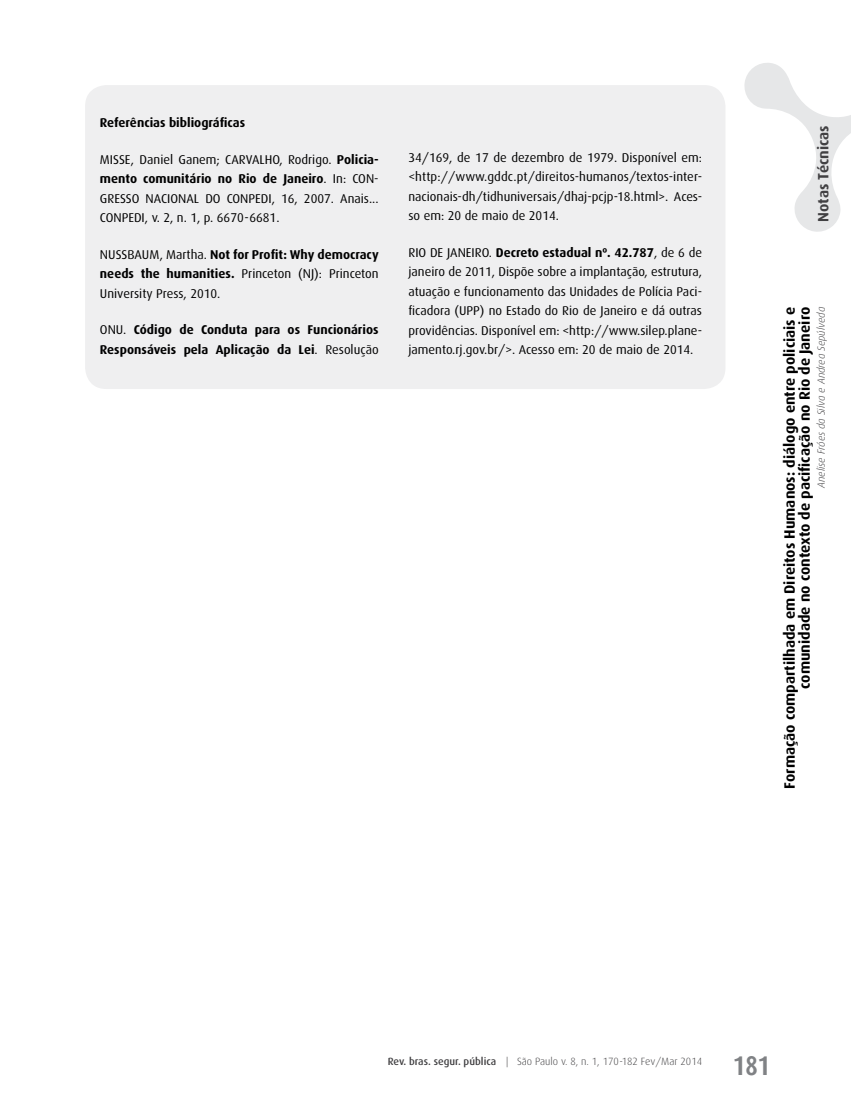
<style>
.page{position:relative;width:851px;height:1106px;background:#fff}
.page>*{position:absolute;margin:0;border:0;box-sizing:border-box;transform-origin:0 0}
.t1{font:700 27px "Dax Condensed";color:#808285}
.t2{font:700 15px/15px "Dax";color:#000;text-align:right}
.t3{font:700 15px "Dax";color:#414042}
.t4{font:12.75px/19.5px "Dax";color:#000;text-align:justify}
.t5{font:700 12.75px/19.5px "Dax";color:#000}
.t6{font:300 10.5px "Dax";color:#414042}
.t7{font:italic 300 10.5px "Dax";color:#414042}
.s1{font-weight:700}
.s2{font-weight:400}
.s3{font-weight:500}
</style>
<div class="page">
<svg style="left:744px;top:63px;width:106px;height:169px"></svg>
<div style="left:85px;top:85px;width:640px;height:304px;background:#efeff0;border-radius:21px"></div>
<p class="t5" style="left:100px;top:113px;width:147px">Referências bibliográficas</p>
<p class="t4" style="left:100px;top:149px;width:280px">MISSE, Daniel Ganem; CARVALHO, Rodrigo. <span class="s1">Policia&shy;mento comunitário no Rio de Janeiro</span>. In: CON-GRESSO NACIONAL DO CONPEDI, 16, 2007. Anais...<br>CONPEDI, v. 2, n. 1, p. 6670-6681.</p>
<p class="t4" style="left:100px;top:244px;width:280px">NUSSBAUM, Martha. <span class="s1">Not for Profit: Why democracy needs the humanities.</span> Princeton (NJ): Princeton University Press, 2010.</p>
<p class="t5" style="left:100px;top:320px;width:280px"><span class="s2">ONU.</span> Código de Conduta para os Funcionários<br>Responsáveis pela Aplicação da Lei<span class="s2">. Resolução</span></p>
<p class="t4" style="left:408px;top:148px;width:295px">34/169, de 17 de dezembro de 1979. Disponível em: &lt;http://www.gddc.pt/direitos-humanos/textos-inter&shy;nacionais-dh/tidhuniversais/dhaj-pcjp-18.html&gt;. Aces&shy;so em: 20 de maio de 2014.</p>
<p class="t4" style="left:408px;top:243px;width:295px">RIO DE JANEIRO. <span class="s1">Decreto estadual nº. 42.787</span>, de 6 de janeiro de 2011, Dispõe sobre a implantação, estrutura, atuação e funcionamento das Unidades de Polícia Paci&shy;ficadora (UPP) no Estado do Rio de Janeiro e dá outras providências. Disponível em: &lt;http://www.silep.plane&shy;jamento.rj.gov.br/&gt;. Acesso em: 20 de maio de 2014.</p>
<p class="t3" style="left:814px;top:222px;width:98px;rotate:-90deg">Notas Técnicas</p>
<p class="t2" style="left:782px;top:788px;width:483px;rotate:-90deg">Formação compartilhada em Direitos Humanos: diálogo entre policiais e comunidade no contexto de pacificação no Rio de Janeiro</p>
<p class="t7" style="left:815px;top:488px;width:182px;rotate:-90deg">Anelise Fróes da Silva e Andrea Sepúlveda</p>
<p class="t6" style="left:388px;top:1055px;width:316px"><span class="s3">Rev. bras. segur. pública</span> | São Paulo v. 8, n. 1, 170-182 Fev/Mar 2014</p>
<h1 class="t1" style="left:733px;top:1050px;width:39px">181</h1>
</div>
